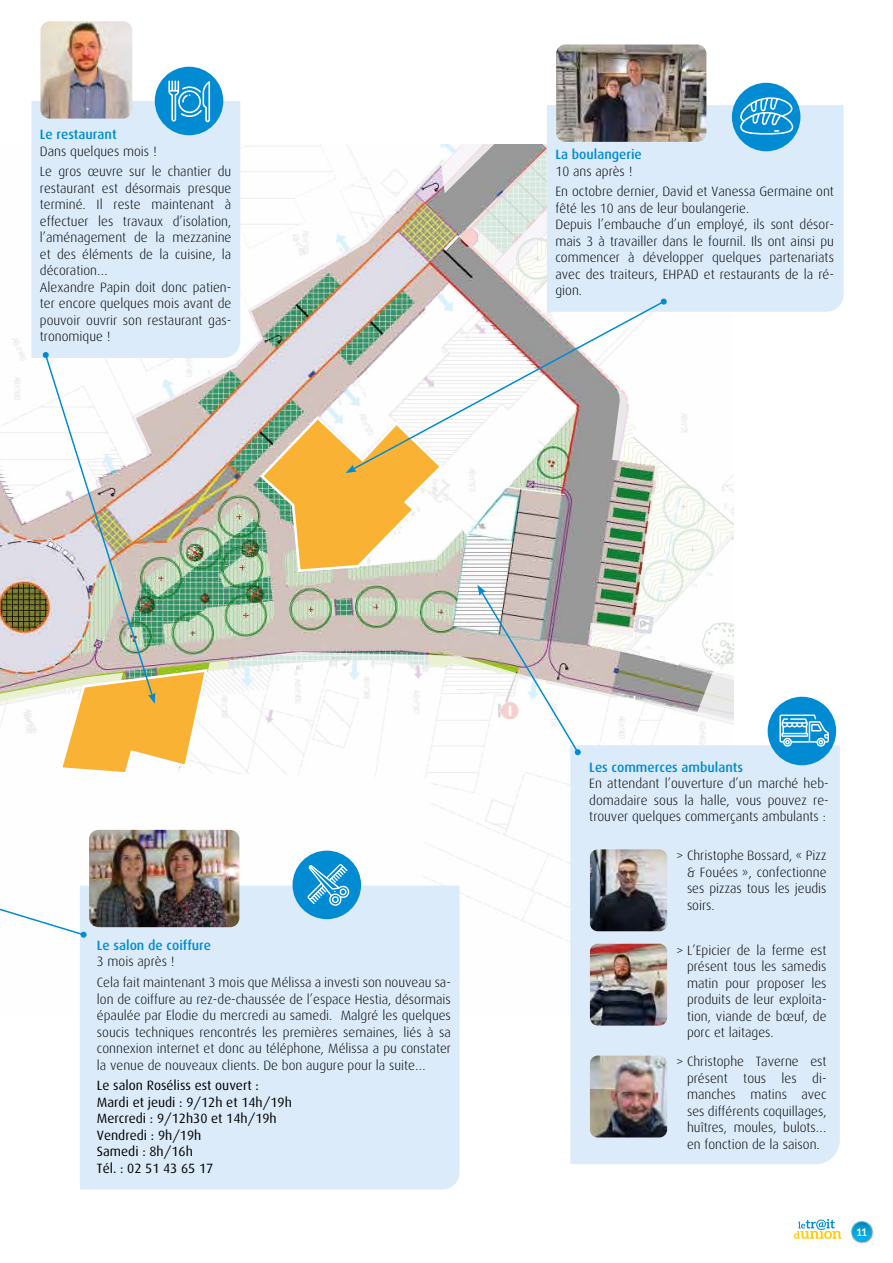
<style>
.page{position:relative;width:893px;height:1263px;background:#fff}
.page>*{position:absolute;margin:0;border:0;box-sizing:border-box;transform-origin:0 0}
.t1{font:300 13.5px/16.5px "Dax";color:#000;text-align:justify}
.t2{font:13.5px/16.5px "Dax";color:#000}
.t3{font:500 13.5px "Dax";color:#008bd2}
.t4{font:700 10.5px "Aleo";color:#fff}
</style>
<div class="page">
<img style="left:851px;top:1221px;width:23px;height:24px">
<svg style="left:794px;top:1219px;width:47px;height:20px"></svg>
<img style="left:0;top:144px;width:733px;height:799px">
<div style="left:570px;top:745px;width:270px;height:419px;background:#dbebfa"></div>
<img style="left:590px;top:849px;width:77px;height:82px">
<img style="left:590px;top:1055px;width:77px;height:82px">
<img style="left:590px;top:944px;width:77px;height:81px">
<svg style="left:477px;top:585px;width:104px;height:170px"></svg>
<div style="left:768px;top:697px;width:68px;height:68px;background:#008bd2;border-radius:50%"></div>
<svg style="left:779px;top:714px;width:50px;height:33px"></svg>
<div style="left:80px;top:886px;width:380px;height:303px;background:#dbebfa"></div>
<img style="left:89px;top:830px;width:150px;height:97px">
<div style="left:293px;top:851px;width:68px;height:68px;background:#008bd2;border-radius:50%"></div>
<svg style="left:307px;top:864px;width:42px;height:42px"></svg>
<div style="left:31px;top:101px;width:209px;height:257px;background:#dbebfa"></div>
<div style="left:547px;top:105px;width:297px;height:207px;background:#dbebfa"></div>
<img style="left:40px;top:21px;width:92px;height:98px">
<div style="left:155px;top:67px;width:68px;height:68px;background:#008bd2;border-radius:50%"></div>
<svg style="left:168px;top:81px;width:42px;height:41px"></svg>
<img style="left:556px;top:44px;width:150px;height:98px">
<div style="left:732px;top:83px;width:68px;height:68px;background:#008bd2;border-radius:50%"></div>
<svg style="left:740px;top:97px;width:53px;height:38px"></svg>
<svg style="left:351px;top:300px;width:315px;height:171px"></svg>
<svg style="left:661px;top:299px;width:6px;height:6px"></svg>
<svg style="left:258px;top:414px;width:187px;height:159px"></svg>
<img style="left:43px;top:352px;width:166px;height:424px">
<svg style="left:0;top:830px;width:87px;height:108px"></svg>
<p class="t3" style="left:40px;top:127px;width:78px">Le restaurant</p>
<p class="t1" style="left:40px;top:141px;width:193px;line-height:20.7px">Dans quelques mois !<br>Le gros œuvre sur le chantier du</p>
<p class="t1" style="left:40px;top:180px;width:193px;text-align:left">restaurant est désormais presque terminé. Il reste maintenant à effectuer les travaux d’isolation, l’aménagement de la mezzanine et des éléments de la cuisine, la décoration…<br>Alexandre Papin doit donc patien&shy;ter encore quelques mois avant de pouvoir ouvrir son restaurant gas&shy;tronomique !</p>
<p class="t3" style="left:555px;top:147px;width:88px">La boulangerie</p>
<p class="t1" style="left:555px;top:161px;width:280px;line-height:20.7px">10 ans après !<br>En octobre dernier, David et Vanessa Germaine ont</p>
<p class="t1" style="left:555px;top:200px;width:280px;text-align:left">fêté les 10 ans de leur boulangerie.<br>Depuis l’embauche d’un employé, ils sont désor&shy;mais 3 à travailler dans le fournil. Ils ont ainsi pu commencer à développer quelques partenariats avec des traiteurs, EHPAD et restaurants de la ré&shy;gion.</p>
<p class="t3" style="left:97px;top:938px;width:116px">Le salon de coiffure</p>
<p class="t1" style="left:97px;top:951px;width:356px;line-height:20.7px">3 mois après !<br>Cela fait maintenant 3 mois que Mélissa a investi son nouveau sa-</p>
<p class="t1" style="left:97px;top:991px;width:356px">lon de coiffure au rez-de-chaussée de l’espace Hestia, désormais épaulée par Elodie du mercredi au samedi. Malgré les quelques soucis techniques rencontrés les premières semaines, liés à sa connexion internet et donc au téléphone, Mélissa a pu constater la venue de nouveaux clients. De bon augure pour la suite…</p>
<p class="t2" style="left:97px;top:1077px;width:196px">Le salon Roséliss est ouvert :<br>Mardi et jeudi : 9/12h et 14h/19h<br>Mercredi : 9/12h30 et 14h/19h<br>Vendredi : 9h/19h<br>Samedi : 8h/16h<br>Tél. : 02 51 43 65 17</p>
<p class="t3" style="left:589px;top:759px;width:155px">Les commerces ambulants</p>
<p class="t1" style="left:589px;top:775px;width:241px">En attendant l’ouverture d’un marché heb&shy;domadaire sous la halle, vous pouvez re&shy;trouver quelques commerçants ambulants :</p>
<p class="t1" style="left:687px;top:847px;width:141px;text-indent:-11px">&gt; Christophe Bossard, « Pizz &amp; Fouées », confectionne ses pizzas tous les jeudis soirs.</p>
<p class="t1" style="left:687px;top:942px;width:141px;text-indent:-11px">&gt; L’Epicier de la ferme est présent tous les samedis matin pour proposer les produits de leur exploita&shy;tion, viande de bœuf, de porc et laitages.</p>
<p class="t1" style="left:687px;top:1054px;width:141px;text-indent:-11px">&gt; Christophe Taverne est présent tous les di&shy;manches matins avec ses différents coquillages, huîtres, moules, bulots… en fonction de la saison.</p>
<p class="t4" style="left:857px;top:1226px;width:12px">11</p>
</div>
